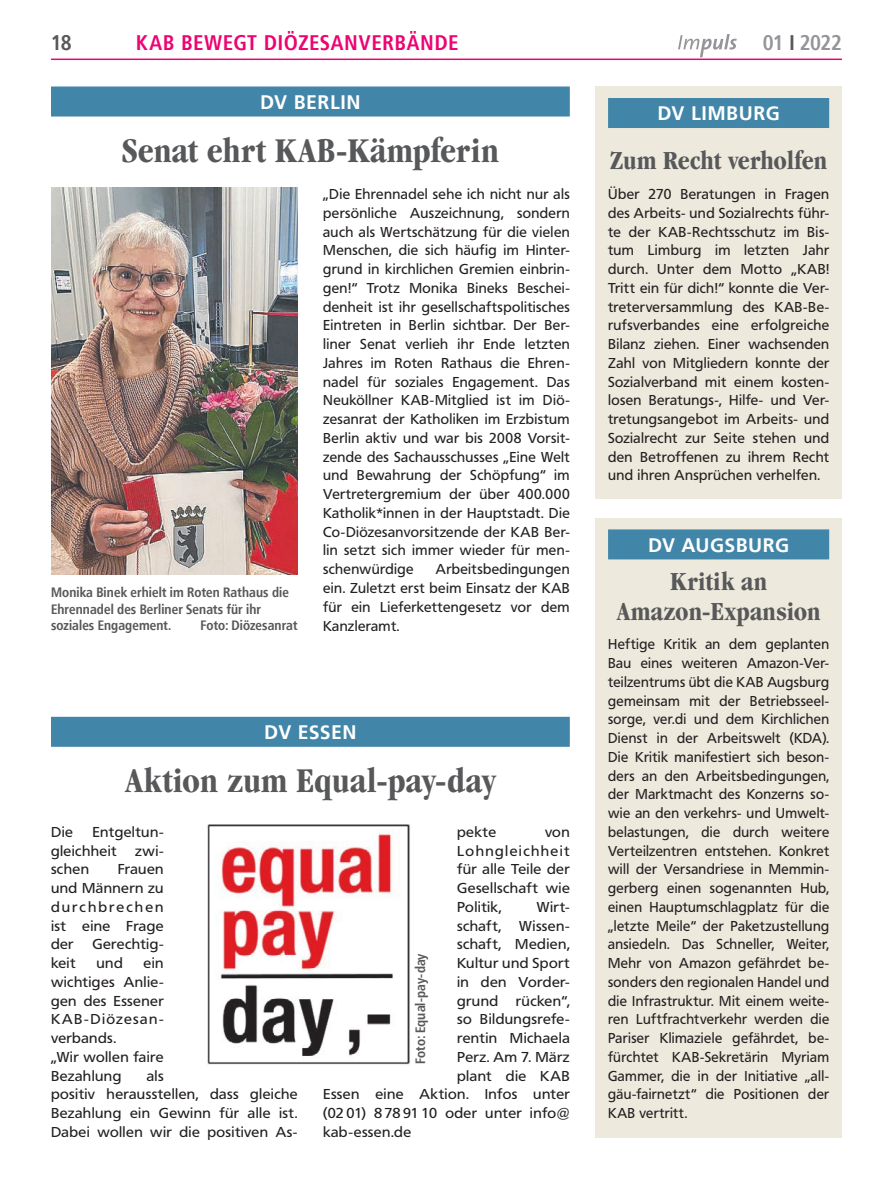
<style>
.page{position:relative;width:893px;height:1191px;background:#fff}
.page>*{position:absolute;margin:0;border:0;box-sizing:border-box;transform-origin:0 0}
.DIÖZESE_Titel{font:700 condensed 36px "Vd K Garamond";letter-spacing:.005em;color:#57585a}
.DIÖZESE_Titel-2{font:700 condensed 27px/30px "Vd K Garamond";color:#57585a;text-align:center}
.t1{font:700 21px "LH Frutiger Condensed BQ67";letter-spacing:.055em;color:#ed0372}
.t2{font:700 21px "LH Frutiger Condensed BQ67";letter-spacing:-.03em;color:#939598}
.t3{font:700 21px "LH Frutiger Condensed BQ67";color:#57585a}
.Diözes_NEU_2021{font:700 19.5px "LH Frutiger";letter-spacing:.025em;color:#fff}
.G_ohne_Einzug{font:14.25px/18.8px "Vd K Frutiger Roman";letter-spacing:.025em;color:#231f20;text-align:justify}
.G_ohne_Einzug-2{font:14.25px/18.8px "Vd K Frutiger Roman";letter-spacing:.025em;color:#231f20;scale:1.05 1}
.BU{font:700 13.5px/16.5px "LH Frutiger Condensed BQ67";letter-spacing:.01em;color:#57585a}
.s1{color:#57585a}
</style>
<div class="page">
<svg style="left:678px;top:34px;width:59px;height:23px"></svg>
<hr style="left:51px;top:59px;width:791px;height:1px;background:#ed0372">
<div style="left:51px;top:717px;width:519px;height:30px;background:#4185a8"></div>
<div style="left:51px;top:86px;width:519px;height:30px;background:#4185a8"></div>
<img style="left:51px;top:188px;width:247px;height:387px">
<div style="left:595px;top:87px;width:247px;height:412px;background:#eee9dd"></div>
<div style="left:608px;top:98px;width:221px;height:30px;background:#4185a8"></div>
<div style="left:595px;top:518px;width:247px;height:619px;background:#eee9dd"></div>
<div style="left:608px;top:529px;width:221px;height:30px;background:#4185a8"></div>
<img style="left:207px;top:824px;width:203px;height:241px">
<p class="t3" style="left:51px;top:29px;width:22px">18</p>
<p class="t1" style="left:136px;top:29px;width:324px">KAB BEWEGT DIÖZESANVERBÄNDE</p>
<h3 class="t2" style="left:763px;top:29px;width:81px">01 <span class="s1">I</span> 2022</h3>
<p class="Diözes_NEU_2021" style="left:260px;top:90px;width:102px">DV BERLIN</p>
<p class="DIÖZESE_Titel" style="left:122px;top:130px;width:379px">Senat ehrt KAB-Kämpferin</p>
<p class="BU" style="left:51px;top:584px;width:239px">Monika Binek erhielt im Roten Rathaus die<br>Ehrennadel des Berliner Senats für ihr soziales Engagement.</p>
<p class="BU" style="left:200px;top:617px;width:99px">Foto: Diözesanrat</p>
<p class="G_ohne_Einzug" style="left:323px;top:185px;width:248px">„Die Ehrennadel sehe ich nicht nur als persönliche Auszeichnung, sondern auch als Wertschätzung für die vielen Menschen, die sich häufig im Hinter&shy;grund in kirchlichen Gremien einbrin&shy;gen!“ Trotz Monika Bineks Beschei&shy;denheit ist ihr gesellschaftspolitisches Eintreten in Berlin sichtbar. Der Ber&shy;liner Senat verlieh ihr Ende letzten Jahres im Roten Rathaus die Ehren&shy;nadel für soziales Engagement. Das Neuköllner KAB-Mitglied ist im Diö&shy;zesanrat der Katholiken im Erzbistum Berlin aktiv und war bis 2008 Vorsit&shy;zende des Sachausschusses „Eine Welt und Bewahrung der Schöpfung“ im Vertretergremium der über 400.000<br>Katholik*innen in der Hauptstadt. Die Co-Diözesanvorsitzende der KAB Ber&shy;lin setzt sich immer wieder für men&shy;schenwürdige</p>
<p class="G_ohne_Einzug" style="left:323px;top:560px;width:248px;text-indent:113px">Arbeitsbedingungen ein. Zuletzt erst beim Einsatz der KAB für ein Lieferkettengesetz vor dem Kanzleramt.</p>
<p class="Diözes_NEU_2021" style="left:264px;top:720px;width:94px">DV ESSEN</p>
<p class="DIÖZESE_Titel" style="left:125px;top:760px;width:372px">Aktion zum Equal-pay-day</p>
<p class="G_ohne_Einzug-2" style="left:51px;top:822px;width:109px;text-indent:42px">Entgeltun&shy;gleichheit</p>
<p class="G_ohne_Einzug-2" style="left:51px;top:822px;width:22px">Die</p>
<p class="G_ohne_Einzug-2" style="left:135px;top:841px;width:29px">zwi-</p>
<p class="G_ohne_Einzug-2" style="left:51px;top:860px;width:38px">schen</p>
<p class="G_ohne_Einzug-2" style="left:51px;top:860px;width:109px;text-align:justify;text-indent:67px">Frauen und Männern zu durchbrechen ist eine Frage der</p>
<p class="G_ohne_Einzug-2" style="left:92px;top:935px;width:69px">Gerechtig-</p>
<p class="G_ohne_Einzug-2" style="left:51px;top:954px;width:25px">keit</p>
<p class="G_ohne_Einzug-2" style="left:97px;top:954px;width:27px">und</p>
<p class="G_ohne_Einzug-2" style="left:51px;top:954px;width:109px;text-align:justify;text-indent:93px">ein wichtiges Anlie&shy;gen des Essener KAB-Diözesan&shy;verbands.</p>
<p class="G_ohne_Einzug-2" style="left:51px;top:1047px;width:109px">„Wir wollen faire<br>Bezahlung</p>
<p class="G_ohne_Einzug-2" style="left:51px;top:1066px;width:236px;text-indent:96px">als<br>positiv herausstellen, dass gleiche<br>Bezahlung ein Gewinn für alle ist.<br>Dabei wollen wir die positiven As-</p>
<p class="G_ohne_Einzug-2" style="left:457px;top:822px;width:39px">pekte</p>
<p class="G_ohne_Einzug-2" style="left:457px;top:822px;width:109px;text-align:justify;text-indent:88px">von Lohngleichheit für alle Teile der Gesellschaft wie Politik,</p>
<p class="G_ohne_Einzug-2" style="left:537px;top:897px;width:33px">Wirt-</p>
<p class="G_ohne_Einzug-2" style="left:457px;top:916px;width:44px">schaft,</p>
<p class="G_ohne_Einzug-2" style="left:519px;top:916px;width:50px">Wissen-</p>
<p class="G_ohne_Einzug-2" style="left:457px;top:935px;width:109px">schaft, Medien,</p>
<p class="G_ohne_Einzug-2" style="left:457px;top:954px;width:109px">Kultur und Sport</p>
<p class="G_ohne_Einzug-2" style="left:457px;top:972px;width:109px">in den Vorder-</p>
<p class="G_ohne_Einzug-2" style="left:457px;top:991px;width:109px">grund rücken“,</p>
<p class="G_ohne_Einzug-2" style="left:457px;top:1010px;width:109px">so Bildungsrefe-</p>
<p class="G_ohne_Einzug-2" style="left:457px;top:1029px;width:109px">rentin Michaela</p>
<p class="G_ohne_Einzug-2" style="left:457px;top:1047px;width:109px">Perz. Am 7. März</p>
<p class="G_ohne_Einzug-2" style="left:457px;top:1066px;width:109px">plant die KAB</p>
<p class="G_ohne_Einzug-2" style="left:323px;top:1085px;width:236px">Essen eine Aktion. Infos unter</p>
<p class="G_ohne_Einzug-2" style="left:323px;top:1104px;width:236px">(02 01) 8 78 91 10 oder unter info@</p>
<p class="G_ohne_Einzug-2" style="left:323px;top:1122px;width:85px">kab-essen.de</p>
<p class="BU" style="left:412px;top:1064px;width:112px;rotate:-90deg">Foto: Equal-pay-day</p>
<p class="Diözes_NEU_2021" style="left:657px;top:102px;width:124px">DV LIMBURG</p>
<p class="DIÖZESE_Titel-2" style="left:610px;top:145px;width:219px">Zum Recht verholfen</p>
<p class="G_ohne_Einzug" style="left:608px;top:185px;width:223px">Über 270 Beratungen in Fragen des Arbeits- und Sozialrechts führ&shy;te der KAB-Rechtsschutz im Bis&shy;tum Limburg im letzten Jahr durch. Unter dem Motto „KAB!<br>Tritt ein für dich!“ konnte die Ver&shy;treterversammlung des KAB-Be&shy;rufsverbandes eine erfolgreiche Bilanz ziehen. Einer wachsenden Zahl von Mitgliedern konnte der Sozialverband mit einem kosten&shy;losen Beratungs-, Hilfe- und Ver&shy;tretungsangebot im Arbeits- und Sozialrecht zur Seite stehen und den Betroffenen zu ihrem Recht und ihren Ansprüchen verhelfen.</p>
<p class="Diözes_NEU_2021" style="left:648px;top:533px;width:143px">DV AUGSBURG</p>
<p class="DIÖZESE_Titel-2" style="left:617px;top:566px;width:205px">Kritik an<br>Amazon-Expansion</p>
<p class="G_ohne_Einzug" style="left:608px;top:635px;width:223px">Heftige Kritik an dem geplanten Bau eines weiteren Amazon-Ver&shy;teilzentrums übt die KAB Augsburg gemeinsam mit der Betriebsseel&shy;sorge, ver.di und dem Kirchlichen Dienst in der Arbeitswelt (KDA).<br>Die Kritik manifestiert sich beson&shy;ders an den Arbeitsbedingungen, der Marktmacht des Konzerns so&shy;wie an den verkehrs- und Umwelt&shy;belastungen, die durch weitere Verteilzentren entstehen. Konkret will der Versandriese in Memmin&shy;gerberg einen sogenannten Hub, einen Hauptumschlagplatz für die „letzte Meile“ der Paketzustellung ansiedeln. Das Schneller, Weiter, Mehr von Amazon gefährdet be&shy;sonders den regionalen Handel und die Infrastruktur. Mit einem weite&shy;ren Luftfrachtverkehr werden die Pariser Klimaziele gefährdet, be&shy;fürchtet KAB-Sekretärin Myriam Gammer, die in der Initiative „all&shy;gäu-fairnetzt“ die Positionen der KAB vertritt.</p>
</div>
